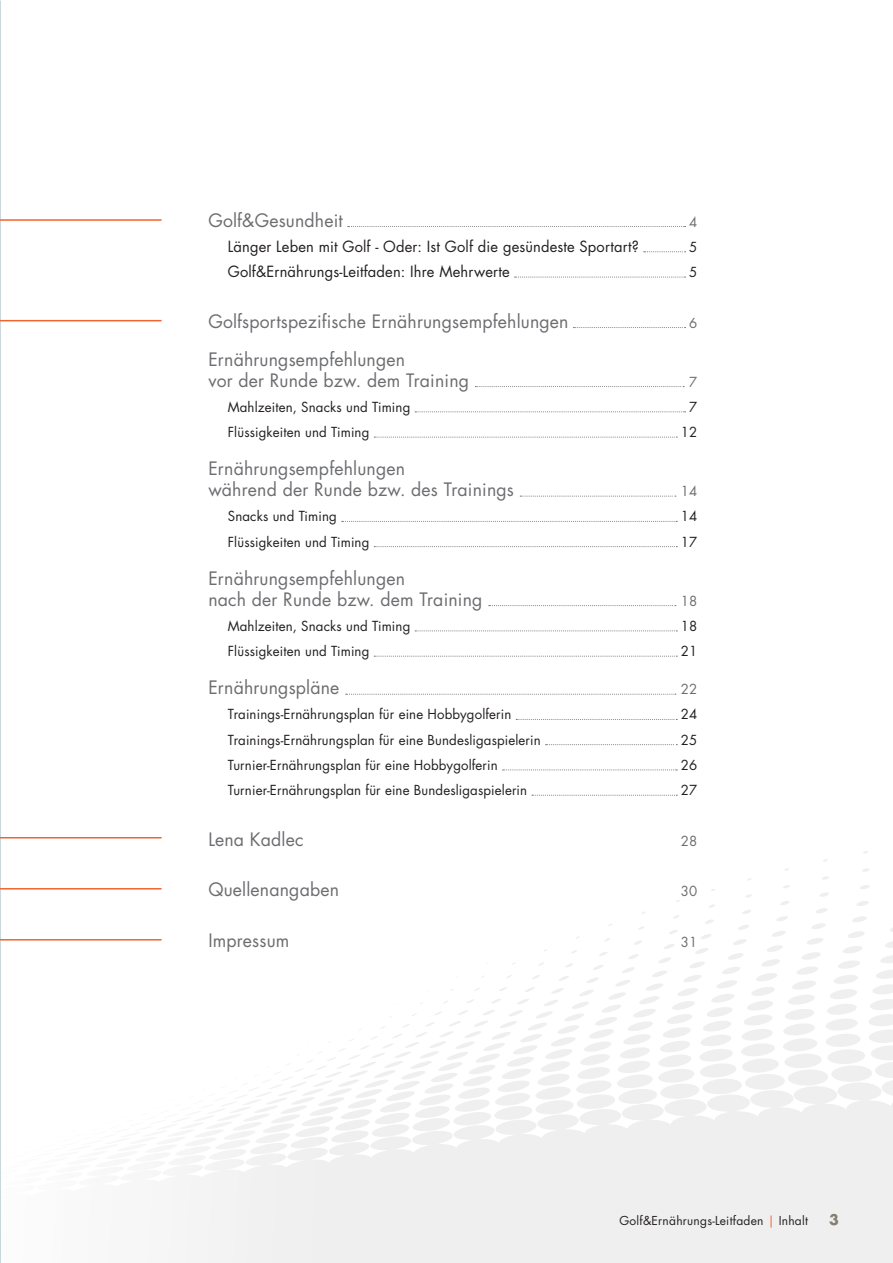
<style>
.page{position:relative;width:893px;height:1263px;background:#fff}
.page>*{position:absolute;margin:0;border:0;box-sizing:border-box;transform-origin:0 0}
.t1{font:18px/21px "Futura LT";letter-spacing:.01em;color:#6c6d70}
.t2{font:15px "Futura LT";letter-spacing:.01em;color:#231f20}
.t3{font:700 14.25px "Futura LT";color:#82806e}
.t4{font:13.5px "Futura LT";letter-spacing:.01em;color:#231f20}
.t5{font:13.5px "Futura LT";letter-spacing:.01em;color:#6c6d70}
.t6{font:12px "Futura LT";letter-spacing:.02em;color:#231f20}
.s1{color:#f2642f}
</style>
<div class="page">
<svg style="left:0;top:824px;width:893px;height:439px"></svg>
<svg style="left:348px;top:226px;width:338px;height:1px"></svg>
<svg style="left:644px;top:251px;width:42px;height:1px"></svg>
<svg style="left:515px;top:277px;width:171px;height:1px"></svg>
<svg style="left:573px;top:327px;width:113px;height:1px"></svg>
<svg style="left:475px;top:386px;width:209px;height:1px"></svg>
<svg style="left:415px;top:411px;width:271px;height:1px"></svg>
<svg style="left:374px;top:437px;width:303px;height:1px"></svg>
<svg style="left:520px;top:496px;width:156px;height:1px"></svg>
<svg style="left:342px;top:521px;width:335px;height:1px"></svg>
<svg style="left:374px;top:546px;width:303px;height:1px"></svg>
<svg style="left:489px;top:605px;width:187px;height:1px"></svg>
<svg style="left:415px;top:630px;width:262px;height:1px"></svg>
<svg style="left:374px;top:656px;width:303px;height:1px"></svg>
<svg style="left:346px;top:694px;width:330px;height:1px"></svg>
<svg style="left:516px;top:719px;width:161px;height:1px"></svg>
<svg style="left:546px;top:744px;width:131px;height:1px"></svg>
<svg style="left:502px;top:769px;width:175px;height:1px"></svg>
<svg style="left:532px;top:795px;width:145px;height:1px"></svg>
<hr style="left:0;top:320px;width:162px;height:1px;background:#f2642f">
<hr style="left:0;top:219px;width:162px;height:2px;background:#f2642f">
<hr style="left:0;top:837px;width:162px;height:1px;background:#f2642f">
<hr style="left:0;top:888px;width:162px;height:1px;background:#f2642f">
<hr style="left:0;top:939px;width:162px;height:1px;background:#f2642f">
<h1 class="t1" style="left:208px;top:210px;width:136px">Golf&amp;Gesundheit</h1>
<p class="t5" style="left:689px;top:213px;width:10px">4</p>
<p class="t2" style="left:228px;top:237px;width:412px">Länger Leben mit Golf - Oder: Ist Golf die gesündeste Sportart?</p>
<p class="t4" style="left:689px;top:238px;width:10px">5</p>
<p class="t2" style="left:228px;top:262px;width:283px">Golf&amp;Ernährungs-Leitfaden: Ihre Mehrwerte</p>
<p class="t4" style="left:689px;top:263px;width:10px">5</p>
<h1 class="t1" style="left:208px;top:311px;width:362px">Golfsportspezifische Ernährungsempfehlungen</h1>
<p class="t5" style="left:689px;top:314px;width:10px">6</p>
<h1 class="t1" style="left:208px;top:349px;width:262px">Ernährungsempfehlungen<br>vor der Runde bzw. dem Training</h1>
<p class="t5" style="left:689px;top:373px;width:10px">7</p>
<p class="t4" style="left:228px;top:398px;width:184px">Mahlzeiten, Snacks und Timing</p>
<p class="t4" style="left:689px;top:398px;width:10px">7</p>
<p class="t4" style="left:228px;top:423px;width:143px">Flüssigkeiten und Timing</p>
<p class="t4" style="left:681px;top:423px;width:18px">12</p>
<h1 class="t1" style="left:208px;top:458px;width:307px">Ernährungsempfehlungen<br>während der Runde bzw. des Trainings</h1>
<p class="t5" style="left:681px;top:482px;width:18px">14</p>
<p class="t4" style="left:228px;top:508px;width:111px">Snacks und Timing</p>
<p class="t4" style="left:681px;top:508px;width:18px">14</p>
<p class="t4" style="left:228px;top:533px;width:143px">Flüssigkeiten und Timing</p>
<p class="t4" style="left:681px;top:533px;width:18px">17</p>
<h1 class="t1" style="left:208px;top:568px;width:276px">Ernährungsempfehlungen<br>nach der Runde bzw. dem Training</h1>
<p class="t5" style="left:681px;top:592px;width:18px">18</p>
<p class="t4" style="left:228px;top:617px;width:184px">Mahlzeiten, Snacks und Timing</p>
<p class="t4" style="left:681px;top:617px;width:18px">18</p>
<p class="t4" style="left:228px;top:643px;width:143px">Flüssigkeiten und Timing</p>
<p class="t4" style="left:681px;top:643px;width:18px">21</p>
<h1 class="t1" style="left:208px;top:677px;width:133px">Ernährungspläne</h1>
<p class="t5" style="left:681px;top:681px;width:18px">22</p>
<p class="t4" style="left:228px;top:706px;width:285px">Trainings-Ernährungsplan für eine Hobbygolferin</p>
<p class="t4" style="left:681px;top:706px;width:18px">24</p>
<p class="t4" style="left:228px;top:731px;width:314px">Trainings-Ernährungsplan für eine Bundesligaspielerin</p>
<p class="t4" style="left:681px;top:731px;width:18px">25</p>
<p class="t4" style="left:228px;top:756px;width:271px">Turnier-Ernährungsplan für eine Hobbygolferin</p>
<p class="t4" style="left:681px;top:756px;width:18px">26</p>
<p class="t4" style="left:228px;top:782px;width:301px">Turnier-Ernährungsplan für eine Bundesligaspielerin</p>
<p class="t4" style="left:681px;top:782px;width:18px">27</p>
<h1 class="t1" style="left:208px;top:829px;width:97px">Lena Kadlec</h1>
<p class="t5" style="left:681px;top:832px;width:18px">28</p>
<h1 class="t1" style="left:208px;top:879px;width:132px">Quellenangaben</h1>
<p class="t5" style="left:681px;top:883px;width:18px">30</p>
<h1 class="t1" style="left:208px;top:930px;width:83px">Impressum</h1>
<p class="t5" style="left:681px;top:933px;width:18px">31</p>
<p class="t6" style="left:619px;top:1212px;width:190px">Golf&amp;Ernährungs-Leitfaden <span class="s1">|</span> Inhalt</p>
<p class="t3" style="left:829px;top:1210px;width:11px">3</p>
</div>
